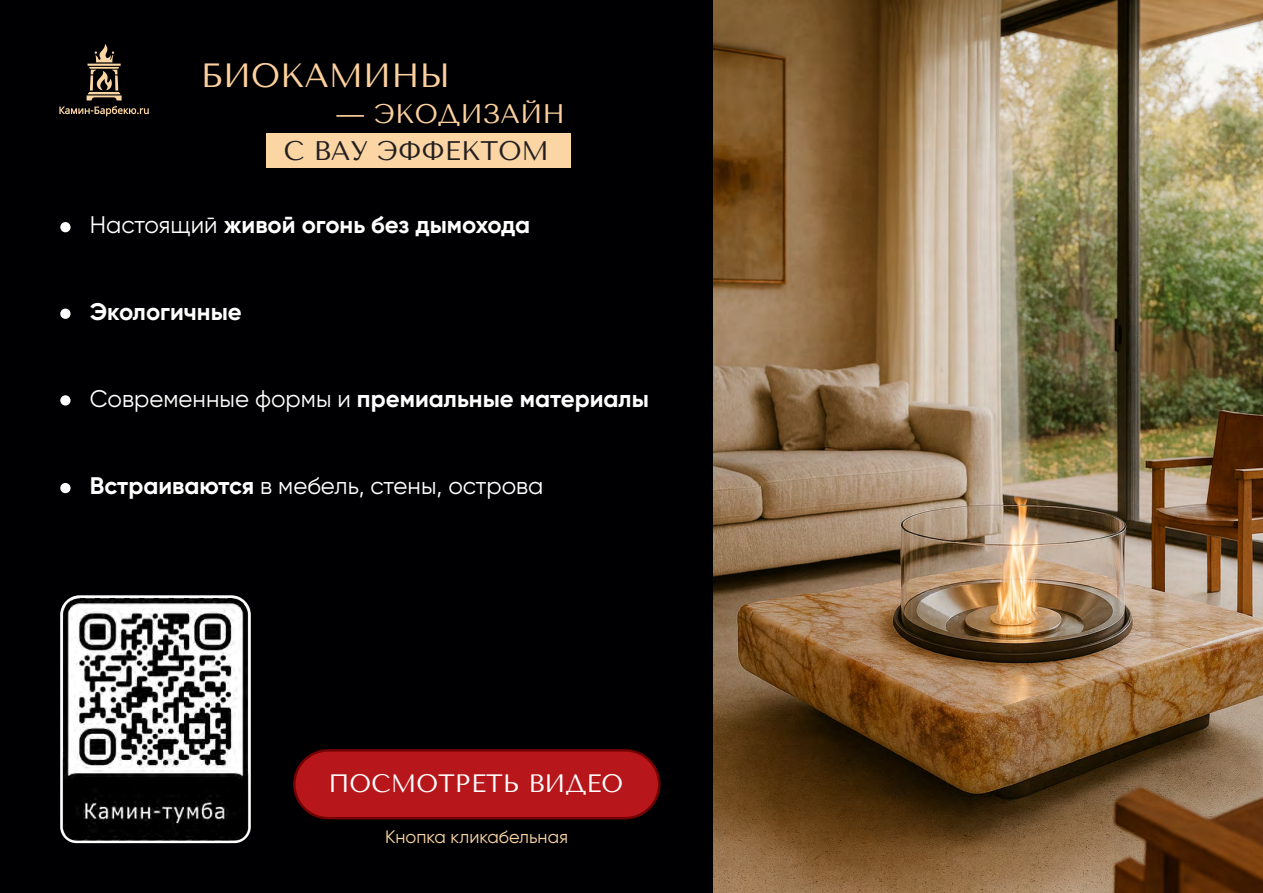
<style>
.page{position:relative;width:1263px;height:893px;background:#000002}
.page>*{position:absolute;margin:0;border:0;box-sizing:border-box;transform-origin:0 0}
.t1{font:33.45px "Tenor Sans";color:#fdd09d}
.t2{font:26.85px "Tenor Sans";color:#231f20}
.t3{font:26.85px "Tenor Sans";color:#fdd09d}
.t4{font:25.05px "Tenor Sans";color:#fff}
.t5{font:700 24px "Gilroy";color:#fff}
.t6{font:24px "Gilroy";color:#fff}
.t7{font:18px "Gilroy";color:#fbd5a4}
.s1{font-weight:400}
.s2{font-weight:700}
</style>
<div class="page">
<div style="left:266px;top:133px;width:305px;height:35px;background:#fbd5a4"></div>
<svg style="left:59px;top:44px;width:90px;height:72px"></svg>
<img style="left:713px;top:0;width:550px;height:893px">
<div style="left:60px;top:222px;width:11px;height:10px;background:#fff;border-radius:50%"></div>
<div style="left:60px;top:309px;width:11px;height:10px;background:#fff;border-radius:50%"></div>
<div style="left:60px;top:395px;width:11px;height:11px;background:#fff;border-radius:50%"></div>
<div style="left:60px;top:483px;width:11px;height:10px;background:#fff;border-radius:50%"></div>
<div style="left:293px;top:749px;width:367px;height:70px;background:#b7161a;border:2px solid #710102;border-radius:34px"></div>
<img style="left:60px;top:595px;width:191px;height:248px">
<h1 class="t1" style="left:201px;top:57px;width:251px">БИОКАМИНЫ</h1>
<p class="t3" style="left:336px;top:98px;width:231px">— ЭКОДИЗАЙН</p>
<p class="t2" style="left:283px;top:135px;width:267px">С ВАУ ЭФФЕКТОМ</p>
<p class="t5" style="left:90px;top:214px;width:442px"><span class="s1">Настоящий</span> живой огонь без дымохода</p>
<p class="t5" style="left:90px;top:301px;width:154px">Экологичные</p>
<p class="t5" style="left:90px;top:388px;width:561px"><span class="s1">Современные формы и</span> премиальные материалы</p>
<p class="t6" style="left:90px;top:475px;width:455px"><span class="s2">Встраиваются</span> в мебель, стены, острова</p>
<p class="t4" style="left:328px;top:769px;width:296px">ПОСМОТРЕТЬ ВИДЕО</p>
<p class="t7" style="left:385px;top:828px;width:185px">Кнопка кликабельная</p>
</div>
